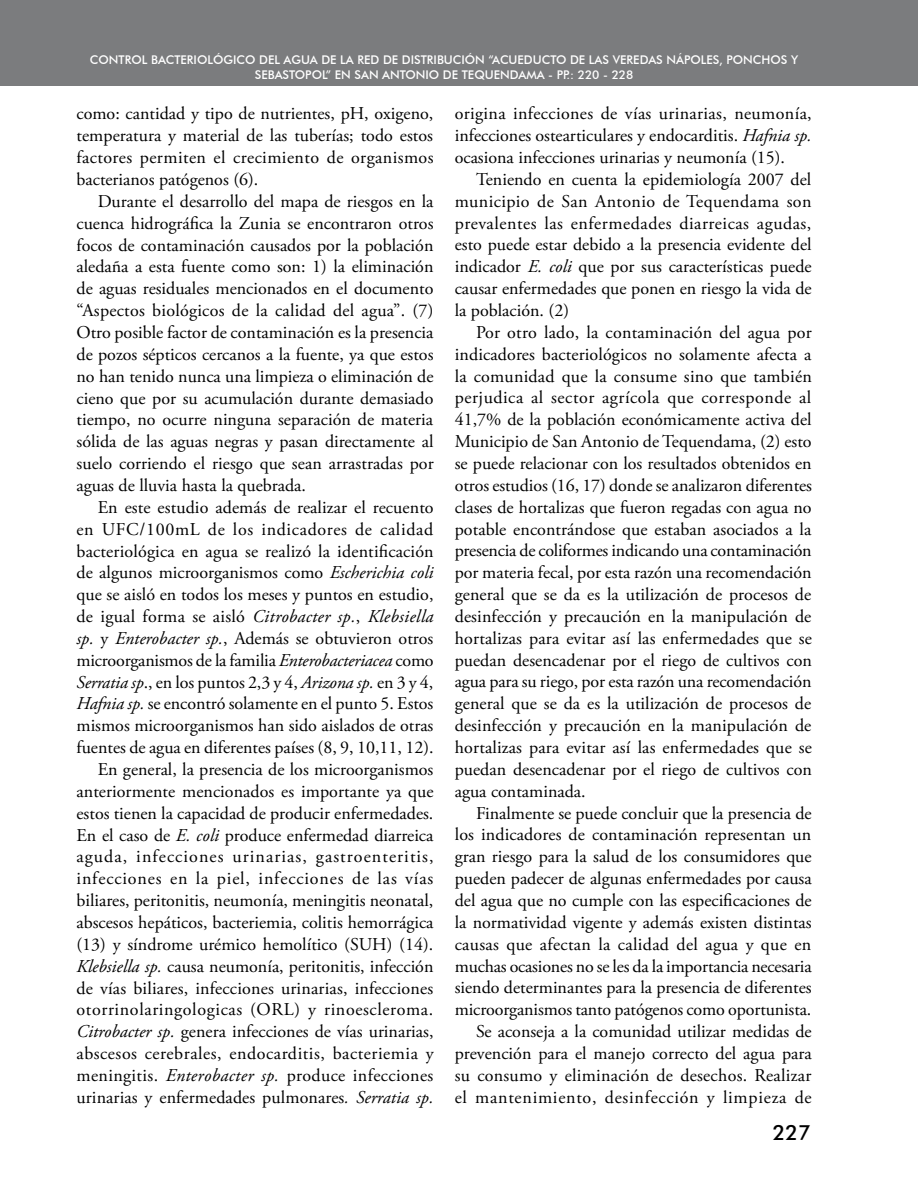
<style>
.page{position:relative;width:918px;height:1188px;background:#fff}
.page>*{position:absolute;margin:0;border:0;box-sizing:border-box;transform-origin:0 0}
.t1{font:500 21px "Futura BT";color:#000}
.t2{font:18px/21.9px "Adobe Garamond Pro";color:#000;text-align:justify}
.t3{font:500 12px "Futura BT";color:#fff}
.s1{font-style:italic}
</style>
<div class="page">
<div style="left:0;top:0;width:918px;height:86px;background:#7b7c7e"></div>
<p class="t3" style="left:90px;top:53px;width:11px">CON</p>
<p class="t3" style="left:119px;top:53px;width:530px">TROL BACTERIOLÓGICO DEL AGUA DE LA RED DE DISTRIBUCIÓN “ACUEDUCTO DE LAS VEREDAS</p>
<p class="t3" style="left:667px;top:53px;width:133px">NÁPO LES, PON CHOS Y</p>
<p class="t3" style="left:255px;top:67px;width:50px">SEBASTOPO</p>
<p class="t3" style="left:322px;top:67px;width:188px">L” EN SAN ANTON IO D E TEQUENDAMA</p>
<p class="t3" style="left:548px;top:67px;width:87px">- PP.: 220 - 228</p>
<p class="t2" style="left:77px;top:103px;width:359px">como: cantidad y tipo de nutrientes, pH, oxigeno, temperatura y material de las tuberías; todo estos factores permiten el crecimiento de organismos bacterianos patógenos (6).</p>
<p class="t2" style="left:77px;top:191px;width:359px;text-indent:21px">Durante el desarrollo del mapa de riesgos en la cuenca hidrográfica la Zunia se encontraron otros focos de contaminación causados por la población aledaña a esta fuente como son: 1) la eliminación de aguas residuales mencionados en el documento “Aspectos biológicos de la calidad del agua”. (7)<br>Otro posible factor de contaminación es la presencia de pozos sépticos cercanos a la fuente, ya que estos no han tenido nunca una limpieza o eliminación de cieno que por su acumulación durante demasiado tiempo, no ocurre ninguna separación de materia sólida de las aguas negras y pasan directamente al suelo corriendo el riesgo que sean arrastradas por aguas de lluvia hasta la quebrada.</p>
<p class="t2" style="left:77px;top:497px;width:359px;text-align:right">En este estudio además de realizar el recuento en UFC/100mL de los indicadores de calidad bacteriológica en agua se realizó la identificación de algunos microorganismos como <span class="s1">Escherichia coli </span>que se aisló en todos los meses y puntos en estudio, de igual forma se aisló <span class="s1">Citrobacter sp.</span>, <span class="s1">Klebsiella sp.</span> y <span class="s1">Enterobacter sp.</span>, Además se obtuvieron otros microorganismos de la familia <span class="s1">Enterobacteriacea</span> como <span class="s1">Serratia sp</span>., en los puntos 2,3 y 4, <span class="s1">Arizona sp.</span> en 3 y 4, <span class="s1">Hafnia sp.</span> se encontró solamente en el punto 5. Estos mismos microorganismos han sido aislados de otras fuentes de agua en diferentes países (8, 9, 10,11, 12).<br>En general, la presencia de los microorganismos anteriormente mencionados es importante ya que estos tienen la capacidad de producir enfermedades.<br>En el caso de <span class="s1">E. coli</span> produce enfermedad diarreica aguda, infecciones urinarias, gastroenteritis, infecciones en la piel, infecciones de las vías biliares, peritonitis, neumonía, meningitis neonatal, abscesos hepáticos, bacteriemia, colitis hemorrágica (13) y síndrome urémico hemolítico (SUH) (14).<br><span class="s1">Klebsiella sp.</span> causa neumonía, peritonitis, infección de vías biliares, infecciones urinarias, infecciones otorrinolaringologicas (ORL) y rinoescleroma.<br><span class="s1">Citrobacter sp.</span> genera infecciones de vías urinarias, abscesos cerebrales, endocarditis, bacteriemia y meningitis. <span class="s1">Enterobacter sp.</span> produce infecciones urinarias y enfermedades pulmonares<span class="s1">. Serratia sp.</span></p>
<p class="t2" style="left:455px;top:103px;width:359px">origina infecciones de vías urinarias, neumonía, infecciones ostearticulares y endocarditis. <span class="s1">Hafnia sp. </span>ocasiona infecciones urinarias y neumonía (15).</p>
<p class="t2" style="left:455px;top:169px;width:358px;text-indent:21px">Teniendo en cuenta la epidemiología 2007 del municipio de San Antonio de Tequendama son prevalentes las enfermedades diarreicas agudas, esto puede estar debido a la presencia evidente del indicador <span class="s1">E. coli</span> que por sus características puede causar enfermedades que ponen en riesgo la vida de la población. (2)</p>
<p class="t2" style="left:455px;top:322px;width:359px;text-indent:21px">Por otro lado, la contaminación del agua por indicadores bacteriológicos no solamente afecta a la comunidad que la consume sino que también perjudica al sector agrícola que corresponde al 41,7% de la población económicamente activa del Municipio de San Antonio de Tequendama, (2) esto se puede relacionar con los resultados obtenidos en otros estudios (16, 17) donde se analizaron diferentes clases de hortalizas que fueron regadas con agua no potable encontrándose que estaban asociados a la presencia de coliformes indicando una contaminación por materia fecal, por esta razón una recomendación general que se da es la utilización de procesos de desinfección y precaución en la manipulación de hortalizas para evitar así las enfermedades que se puedan desencadenar por el riego de cultivos con agua para su riego, por esta razón una recomendación general que se da es la utilización de procesos de desinfección y precaución en la manipulación de hortalizas para evitar así las enfermedades que se puedan desencadenar por el riego de cultivos con agua contaminada.</p>
<p class="t2" style="left:455px;top:803px;width:359px;text-align:right">Finalmente se puede concluir que la presencia de los indicadores de contaminación representan un gran riesgo para la salud de los consumidores que pueden padecer de algunas enfermedades por causa del agua que no cumple con las especificaciones de la normatividad vigente y además existen distintas causas que afectan la calidad del agua y que en muchas ocasiones no se les da la importancia necesaria siendo determinantes para la presencia de diferentes microorganismos tanto patógenos como oportunista.<br>Se aconseja a la comunidad utilizar medidas de prevención para el manejo correcto del agua para su consumo y eliminación de desechos. Realizar el mantenimiento, desinfección y limpieza de</p>
<p class="t1" style="left:773px;top:1120px;width:40px">227</p>
</div>
